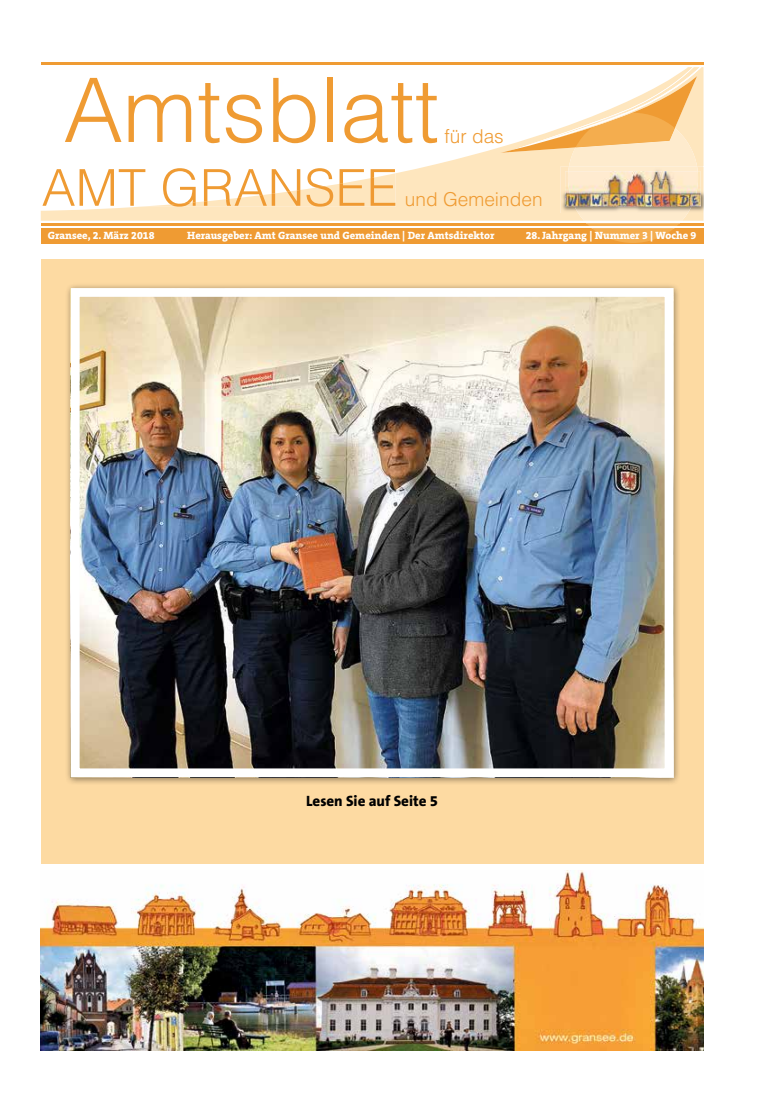
<style>
.page{position:relative;width:762px;height:1117px;background:#fff}
.page>*{position:absolute;margin:0;border:0;box-sizing:border-box;transform-origin:0 0}
.t1{font:300 88.88px "Helvetica";color:#ef9b33}
.t2{font:300 50.88px "Helvetica";color:#ef9a33}
.t3{font:300 19px "Helvetica";color:#ef9b33}
.t4{font:800 15px "The Sans B W8";color:#000}
.t5{font:800 10.62px "The Serif B W8";color:#fff}
.s1{color:#ef9b33}
</style>
<div class="page">
<svg style="left:41px;top:67px;width:662px;height:154px"></svg>
<svg style="left:139px;top:173px;width:256px;height:34px"></svg>
<hr style="left:41px;top:62px;width:662px;height:2px;background:#ef9b33">
<hr style="left:41px;top:223px;width:662px;height:3px;background:#ef9b33">
<div style="left:41px;top:228px;width:662px;height:16px;background:#ef9b33"></div>
<svg style="left:500px;top:67px;width:202px;height:176px"></svg>
<img style="left:560px;top:166px;width:143px;height:47px">
<img style="left:568px;top:166px;width:130px;height:47px">
<img style="left:565px;top:171px;width:135px;height:35px">
<img style="left:568px;top:171px;width:130px;height:35px">
<div style="left:41px;top:259px;width:662px;height:604px;background:#fddaa2"></div>
<img style="left:41px;top:870px;width:662px;height:180px">
<div style="left:65px;top:282px;width:616px;height:503px;background:#000;opacity:.45"></div>
<img style="left:81px;top:298px;width:582px;height:469px">
<div style="left:71px;top:288px;width:602px;height:489px;border:9px solid #fff"></div>
<h1 class="t1" style="left:64px;top:55px;width:377px">Amtsblatt</h1>
<h3 class="t3" style="left:444px;top:125px;width:61px">für das</h3>
<h2 class="t2" style="left:42px;top:156px;width:357px"><span class="s1">AM</span> T GRANSEE</h2>
<h3 class="t3" style="left:405px;top:188px;width:139px">und Gemeinden</h3>
<p class="t5" style="left:48px;top:229px;width:108px">Gransee, 2. März 2018</p>
<p class="t5" style="left:187px;top:229px;width:309px">Herausgeber: Amt Gransee und Gemeinden | Der Amtsdirektor</p>
<p class="t5" style="left:526px;top:229px;width:172px">28. Jahrgang | Nummer 3 | Woche 9</p>
<h3 class="t4" style="left:306px;top:791px;width:133px">Lesen Sie auf Seite 5</h3>
</div>
